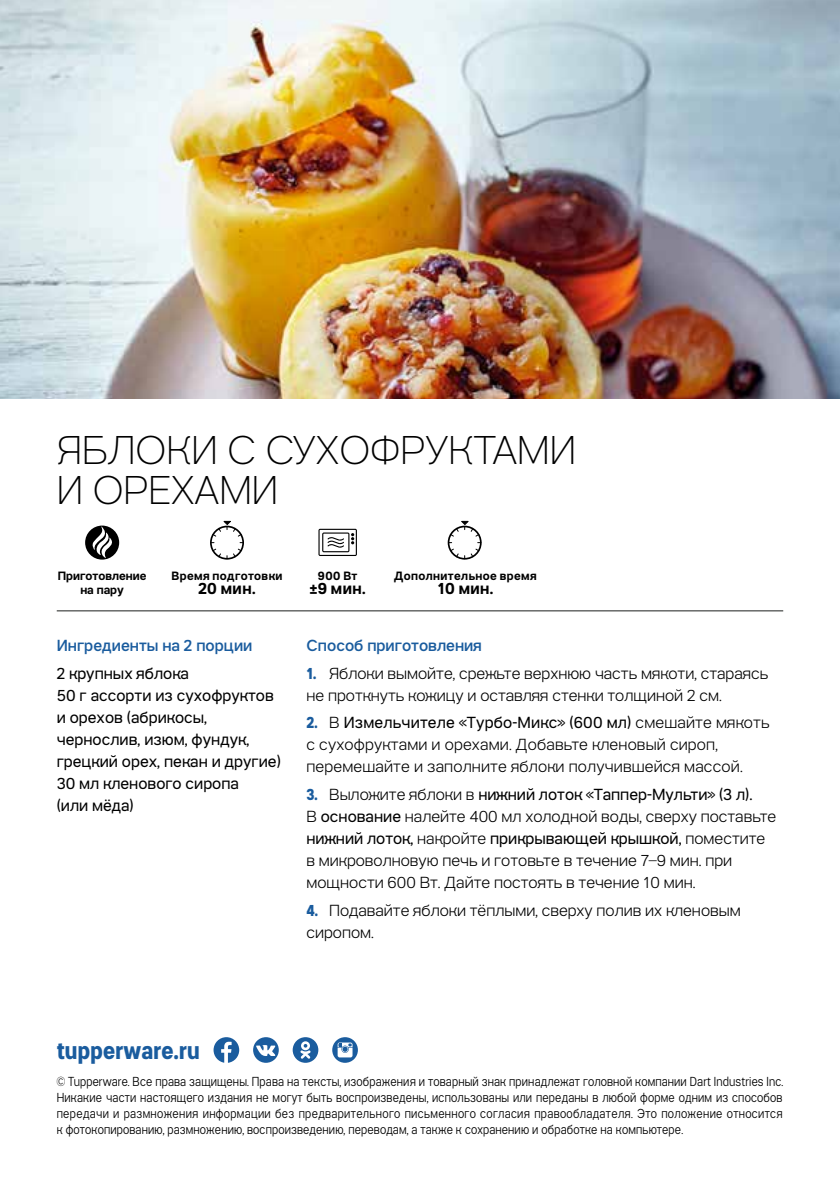
<style>
.page{position:relative;width:840px;height:1191px;background:#fff}
.page>*{position:absolute;margin:0;border:0;box-sizing:border-box;transform-origin:0 0}
.t1{font:100 40px/40px "Tupper PRO";color:#000}
.t2{font:700 condensed 24.4px "Tupper PRO";letter-spacing:.01em;color:#1a5c9e}
.t3{font:300 16px/22px "Tupper PRO";color:#000}
.t4{font:16px/22px "Tupper PRO";color:#000}
.t5{font:500 16px "Tupper PRO";color:#1a5c9e}
.t6{font:700 16px "Tupper PRO";letter-spacing:.03em;color:#000}
.t7{font:300 condensed 13px/16px "Tupper PRO";letter-spacing:.01em;color:#000;text-align:justify}
.t8{font:700 12px "Tupper PRO";letter-spacing:.03em;color:#000}
.t9{font:700 12px/14px "Tupper PRO";color:#000;text-align:center}
.s1{font-weight:700;font-stretch:condensed;color:#1a5c9e}
.s2{font-weight:400}
</style>
<div class="page">
<img style="left:0;top:0;width:839px;height:398px">
<div style="left:85px;top:525px;width:34px;height:34px;background:#000;border-radius:50%"></div>
<svg style="left:91px;top:526px;width:21px;height:32px"></svg>
<svg style="left:210px;top:521px;width:34px;height:39px"></svg>
<svg style="left:447px;top:521px;width:34px;height:39px"></svg>
<svg style="left:318px;top:529px;width:39px;height:27px"></svg>
<hr style="left:57px;top:610px;width:725px;height:1px;background:#1c1e1d">
<svg style="left:213px;top:1037px;width:26px;height:25px"></svg>
<svg style="left:332px;top:1037px;width:26px;height:26px"></svg>
<svg style="left:292px;top:1037px;width:26px;height:25px"></svg>
<svg style="left:253px;top:1037px;width:25px;height:25px"></svg>
<h1 class="t1" style="left:57px;top:430px;width:520px">ЯБЛОКИ С СУХОФРУКТАМИ<br>И ОРЕХАМИ</h1>
<p class="t9" style="left:58px;top:568px;width:90px">Приготовление на пару</p>
<p class="t8" style="left:171px;top:568px;width:112px">Время подготовки</p>
<p class="t6" style="left:198px;top:579px;width:59px">20 мин.</p>
<p class="t5" style="left:57px;top:636px;width:197px">Ингредиенты на 2 порции</p>
<p class="t4" style="left:57px;top:662px;width:225px">2 крупных яблока<br>50 г ассорти из сухофруктов и орехов (абрикосы, чернослив, изюм, фундук, грецкий орех, пекан и другие)<br>30 мл кленового сиропа<br>(или мёда)</p>
<p class="t8" style="left:318px;top:568px;width:41px">900 Вт</p>
<p class="t6" style="left:309px;top:579px;width:57px">±9 мин.</p>
<p class="t8" style="left:394px;top:568px;width:144px">Дополнительное время</p>
<p class="t6" style="left:437px;top:579px;width:58px">10 мин.</p>
<p class="t5" style="left:306px;top:636px;width:177px">Способ приготовления</p>
<p class="t3" style="left:306px;top:662px;width:463px"><span class="s1">1.</span> Яблоки вымойте, срежьте верхнюю часть мякоти, стараясь не проткнуть кожицу и оставляя стенки толщиной 2 см.</p>
<p class="t3" style="left:306px;top:712px;width:464px"><span class="s1">2.</span> В <span class="s2">Измельчителе «Турбо-Микс» (600 мл)</span> смешайте мякоть с сухофруктами и орехами. Добавьте кленовый сироп, перемешайте и заполните яблоки получившейся массой.</p>
<p class="t3" style="left:306px;top:783px;width:471px"><span class="s1">3.</span> Выложите яблоки в <span class="s2">нижний лоток «Таппер-Мульти» (3 л).<br></span>В <span class="s2">основание</span> налейте 400 мл холодной воды, сверху поставьте <span class="s2">нижний лоток,</span> накройте <span class="s2">прикрывающей крышкой,</span> поместите в микроволновую печь и готовьте в течение 7–9 мин. при мощности 600 Вт. Дайте постоять в течение 10 мин.</p>
<p class="t3" style="left:306px;top:899px;width:435px"><span class="s1">4.</span> Подавайте яблоки тёплыми, сверху полив их кленовым сиропом.</p>
<h2 class="t2" style="left:57px;top:1031px;width:144px">tupperware.ru</h2>
<p class="t7" style="left:57px;top:1072px;width:727px">© Tupperware. Все права защищены. Права на тексты, изображения и товарный знак принадлежат головной компании Dart Industries Inc.<br>Никакие части настоящего издания не могут быть воспроизведены, использованы или переданы в любой форме одним из способов передачи и размножения информации без предварительного письменного согласия правообладателя. Это положение относится к фотокопированию, размножению, воспроизведению, переводам, а также к сохранению и обработке на компьютере.</p>
</div>
